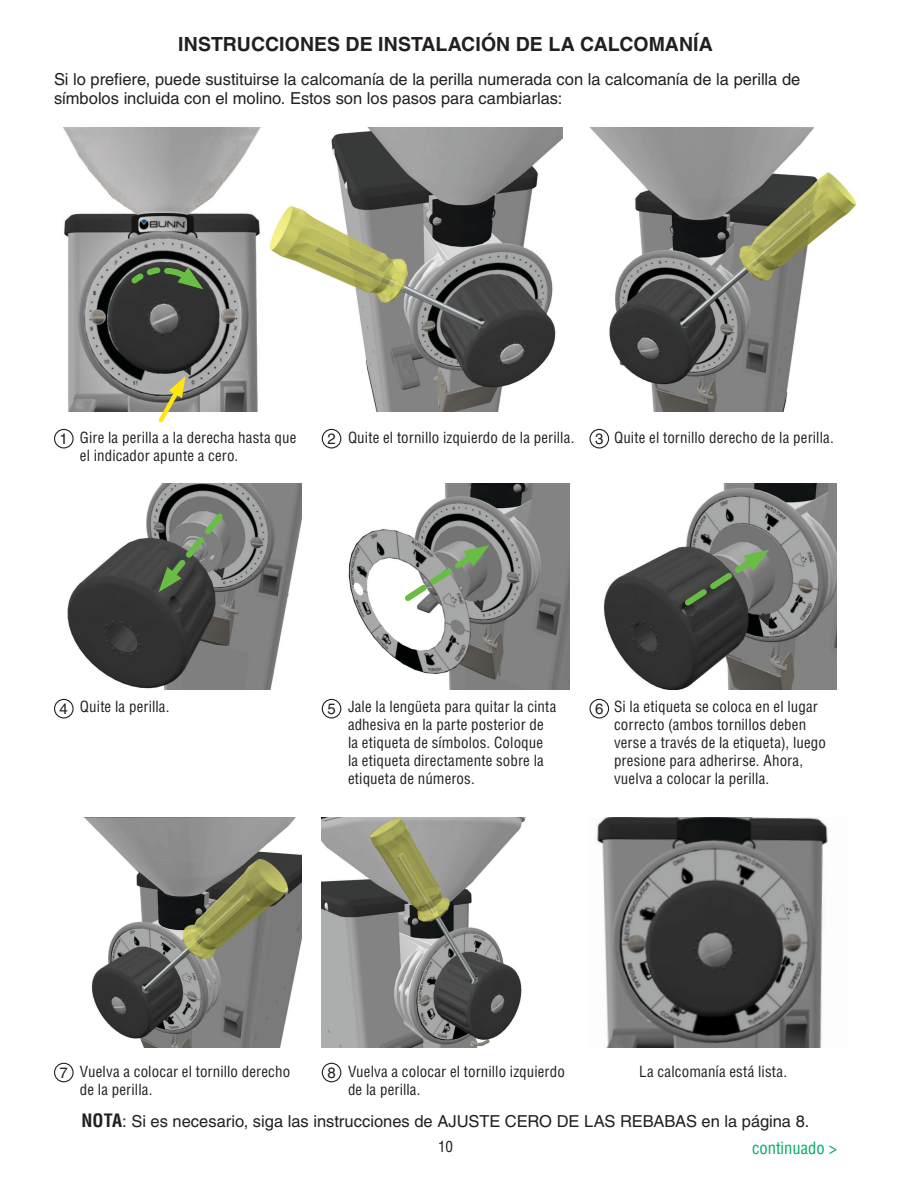
<style>
.page{position:relative;width:918px;height:1188px;background:#fff}
.page>*{position:absolute;margin:0;border:0;box-sizing:border-box;transform-origin:0 0}
.t1{font:700 19.5px "Helvetica LT Pro";letter-spacing:.005em;color:#231f20}
.t2{font:16.5px/19.8px "Helvetica LT Pro";color:#231f20}
.t3{font:condensed 15px/18px "Helvetica LT Pro";letter-spacing:.01em;color:#231f20}
.t4{font:15px "Helvetica LT Pro";color:#231f20}
.s1{font-weight:700;font-stretch:condensed;font-size:18px}
.s2{font-stretch:condensed;color:#00ac68}
</style>
<div class="page">
<img style="left:63px;top:127px;width:499px;height:285px">
<img style="left:590px;top:127px;width:267px;height:285px">
<img style="left:67px;top:484px;width:235px;height:205px">
<img style="left:348px;top:484px;width:221px;height:205px">
<img style="left:603px;top:484px;width:234px;height:205px">
<img style="left:83px;top:817px;width:218px;height:231px">
<img style="left:322px;top:817px;width:204px;height:231px">
<img style="left:597px;top:817px;width:231px;height:231px">
<svg style="left:159px;top:508px;width:69px;height:84px;background:#677064"></svg>
<svg style="left:400px;top:545px;width:89px;height:61px;background:#949e91"></svg>
<svg style="left:680px;top:549px;width:89px;height:62px;background:#5a6356"></svg>
<svg style="left:126px;top:264px;width:77px;height:25px;background:#475c3e"></svg>
<svg style="left:155px;top:376px;width:30px;height:47px"></svg>
<div style="left:54px;top:429px;width:20px;height:20px;border:1px solid #231f20;border-radius:50%"></div>
<div style="left:322px;top:429px;width:19px;height:20px;border:1px solid #231f20;border-radius:50%"></div>
<div style="left:589px;top:429px;width:20px;height:20px;border:1px solid #231f20;border-radius:50%"></div>
<div style="left:54px;top:699px;width:20px;height:20px;border:1px solid #231f20;border-radius:50%"></div>
<div style="left:322px;top:699px;width:19px;height:20px;border:1px solid #231f20;border-radius:50%"></div>
<div style="left:589px;top:699px;width:20px;height:20px;border:1px solid #231f20;border-radius:50%"></div>
<div style="left:54px;top:1063px;width:20px;height:19px;border:1px solid #231f20;border-radius:50%"></div>
<div style="left:322px;top:1063px;width:19px;height:19px;border:1px solid #231f20;border-radius:50%"></div>
<h1 class="t1" style="left:178px;top:33px;width:536px">INSTRUCCIONES DE INSTALACIÓN DE LA CALCOMANÍA</h1>
<p class="t2" style="left:54px;top:69px;width:748px">Si lo prefiere, puede sustituirse la calcomanía de la perilla numerada con la calcomanía de la perilla de símbolos incluida con el molino. Estos son los pasos para cambiarlas:</p>
<p class="t3" style="left:80px;top:428px;width:218px">Gire la perilla a la derecha hasta que el indicador apunte a cero.</p>
<p class="t3" style="left:348px;top:428px;width:228px">Quite el tornillo izquierdo de la perilla.</p>
<p class="t3" style="left:614px;top:428px;width:221px">Quite el tornillo derecho de la perilla.</p>
<p class="t4" style="left:60px;top:430px;width:10px">1</p>
<p class="t4" style="left:327px;top:430px;width:10px">2</p>
<p class="t4" style="left:595px;top:430px;width:10px">3</p>
<p class="t3" style="left:80px;top:698px;width:91px">Quite la perilla.</p>
<p class="t3" style="left:348px;top:698px;width:210px">Jale la lengüeta para quitar la cinta adhesiva en la parte posterior de la etiqueta de símbolos. Coloque la etiqueta directamente sobre la etiqueta de números.</p>
<p class="t3" style="left:614px;top:698px;width:213px">Si la etiqueta se coloca en el lugar correcto (ambos tornillos deben verse a través de la etiqueta), luego presione para adherirse. Ahora, vuelva a colocar la perilla.</p>
<p class="t4" style="left:60px;top:700px;width:10px">4</p>
<p class="t4" style="left:327px;top:700px;width:10px">5</p>
<p class="t4" style="left:595px;top:700px;width:10px">6</p>
<p class="t3" style="left:80px;top:1063px;width:212px">Vuelva a colocar el tornillo derecho de la perilla.</p>
<p class="t3" style="left:348px;top:1063px;width:218px">Vuelva a colocar el tornillo izquierdo de la perilla.</p>
<p class="t3" style="left:639px;top:1063px;width:149px">La calcomanía está lista.</p>
<p class="t2" style="left:752px;top:1108px;width:86px;line-height:26.8px;text-indent:-671px"><span class="s1">NOTA</span>: Si es necesario, siga las instrucciones de AJUSTE CERO DE LAS REBABAS en la página 8. <span class="s2">continuado &gt;</span></p>
<p class="t4" style="left:60px;top:1064px;width:10px">7</p>
<p class="t4" style="left:327px;top:1064px;width:10px">8</p>
<p class="t3" style="left:438px;top:1138px;width:16px">10</p>
</div>
